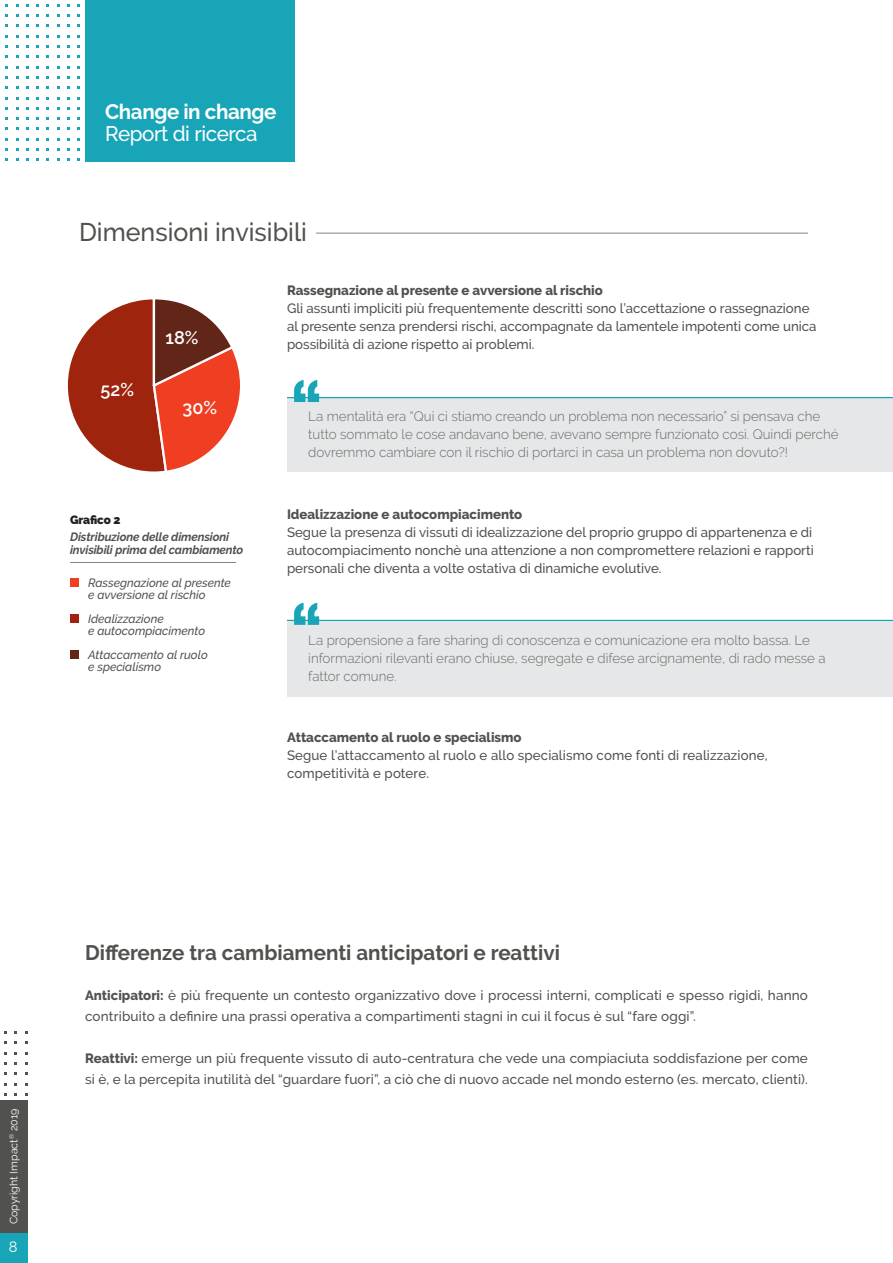
<style>
.page{position:relative;width:893px;height:1263px;background:#fff}
.page>*{position:absolute;margin:0;border:0;box-sizing:border-box;transform-origin:0 0}
.t1{font:500 25.5px "Raleway";color:#51514e}
.t2{font:700 21px "Raleway";color:#51514e}
.t3{font:500 21px "Raleway";letter-spacing:-.02em;color:#fff}
.t4{font:700 21px "Raleway";letter-spacing:-.02em;color:#fff}
.t5{font:600 18.3px "Raleway";color:#fff}
.t6{font:15px "Raleway";color:#fff}
.t7{font:300 13.65px/18px "Raleway";color:#6a6966}
.t8{font:500 13.5px/18px "Raleway";letter-spacing:.01em;color:#51514e}
.t9{font:800 13.5px "Raleway";color:#51514e}
.t10{font:italic 500 12px "Raleway";color:#51514e}
.t11{font:italic 700 12px/13.5px "Raleway";letter-spacing:-.01em;color:#51514e}
.t12{font:900 12px "Raleway";letter-spacing:-.01em;color:#231f20}
.t13{font:10.65px "Raleway";color:#fff}
.s1{font-weight:800}
</style>
<div class="page">
<div style="left:287px;top:398px;width:606px;height:74px;background:#e6e7e9"></div>
<div style="left:287px;top:620px;width:606px;height:77px;background:#e6e7e9"></div>
<hr style="left:287px;top:397px;width:606px;height:1px;background:#17a5b7">
<hr style="left:287px;top:620px;width:606px;height:1px;background:#17a5b7">
<svg style="left:67px;top:299px;width:173px;height:173px"></svg>
<hr style="left:316px;top:233px;width:492px;height:1px;background:#878381">
<div style="left:0;top:1100px;width:28px;height:133px;background:#51514e"></div>
<div style="left:0;top:1233px;width:28px;height:30px;background:#17a5b7"></div>
<div style="left:85px;top:0;width:210px;height:162px;background:#17a5b7"></div>
<svg style="left:294px;top:380px;width:25px;height:22px"></svg>
<svg style="left:294px;top:603px;width:25px;height:22px"></svg>
<hr style="left:70px;top:562px;width:166px;height:1px;background:#878381">
<div style="left:70px;top:578px;width:9px;height:9px;background:#ef3e22"></div>
<div style="left:70px;top:614px;width:9px;height:9px;background:#9e240d"></div>
<div style="left:70px;top:650px;width:9px;height:9px;background:#622619"></div>
<p class="t4" style="left:105px;top:99px;width:173px">Change in change</p>
<p class="t3" style="left:105px;top:122px;width:154px">Report di ricerca</p>
<p class="t1" style="left:79px;top:217px;width:229px">Dimensioni invisibili</p>
<p class="t5" style="left:101px;top:379px;width:35px">52%</p>
<p class="t5" style="left:166px;top:327px;width:34px">18%</p>
<p class="t5" style="left:183px;top:397px;width:36px">30%</p>
<p class="t12" style="left:70px;top:513px;width:52px">Grafico 2</p>
<p class="t11" style="left:70px;top:530px;width:175px">Distribuzione delle dimensioni invisibili prima del cambiamento</p>
<p class="t10" style="left:88px;top:576px;width:144px">Rassegnazione al presente</p>
<p class="t10" style="left:88px;top:588px;width:119px">e avversione al rischio</p>
<p class="t10" style="left:88px;top:612px;width:77px">Idealizzazione</p>
<p class="t10" style="left:88px;top:624px;width:118px">e autocompiacimento</p>
<p class="t10" style="left:88px;top:648px;width:121px">Attaccamento al ruolo</p>
<p class="t10" style="left:88px;top:660px;width:74px">e specialismo</p>
<p class="t9" style="left:287px;top:283px;width:317px">Rassegnazione al presente e avversione al rischio</p>
<p class="t8" style="left:287px;top:299px;width:531px">Gli assunti impliciti più frequentemente descritti sono l’accettazione o rassegnazione al presente senza prendersi rischi, accompagnate da lamentele impotenti come unica possibilità di azione rispetto ai problemi.</p>
<p class="t7" style="left:308px;top:407px;width:532px">La mentalità era “Qui ci stiamo creando un problema non necessario” si pensava che tutto sommato le cose andavano bene, avevano sempre funzionato così. Quindi perché dovremmo cambiare con il rischio di portarci in casa un problema non dovuto?!</p>
<p class="t9" style="left:287px;top:506px;width:237px">Idealizzazione e autocompiacimento</p>
<p class="t8" style="left:287px;top:523px;width:528px;text-align:justify">Segue la presenza di vissuti di idealizzazione del proprio gruppo di appartenenza e di autocompiacimento nonchè una attenzione a non compromettere relazioni e rapporti personali che diventa a volte ostativa di dinamiche evolutive.</p>
<p class="t7" style="left:308px;top:631px;width:519px">La propensione a fare sharing di conoscenza e comunicazione era molto bassa. Le informazioni rilevanti erano chiuse, segregate e difese arcignamente, di rado messe a fattor comune.</p>
<p class="t9" style="left:287px;top:730px;width:236px">Attaccamento al ruolo e specialismo</p>
<p class="t8" style="left:287px;top:746px;width:482px">Segue l’attaccamento al ruolo e allo specialismo come fonti di realizzazione, competitività e potere.</p>
<p class="t13" style="left:8px;top:1224px;width:118px;rotate:-90deg">Copyright Impact<sup>®</sup> 2019</p>
<p class="t6" style="left:9px;top:1237px;width:10px">8</p>
<p class="t2" style="left:85px;top:940px;width:476px">Differenze tra cambiamenti anticipatori e reattivi</p>
<p class="t8" style="left:85px;top:984px;width:724px;line-height:21px"><span class="s1">Anticipatori:</span> è più frequente un contesto organizzativo dove i processi interni, complicati e spesso rigidi, hanno contribuito a definire una prassi operativa a compartimenti stagni in cui il focus è sul “fare oggi”.</p>
<p class="t8" style="left:85px;top:1047px;width:724px;line-height:21px"><span class="s1">Reattivi:</span> emerge un più frequente vissuto di auto-centratura che vede una compiaciuta soddisfazione per come si è, e la percepita inutilità del “guardare fuori”, a ciò che di nuovo accade nel mondo esterno (es. mercato, clienti).</p>
</div>
